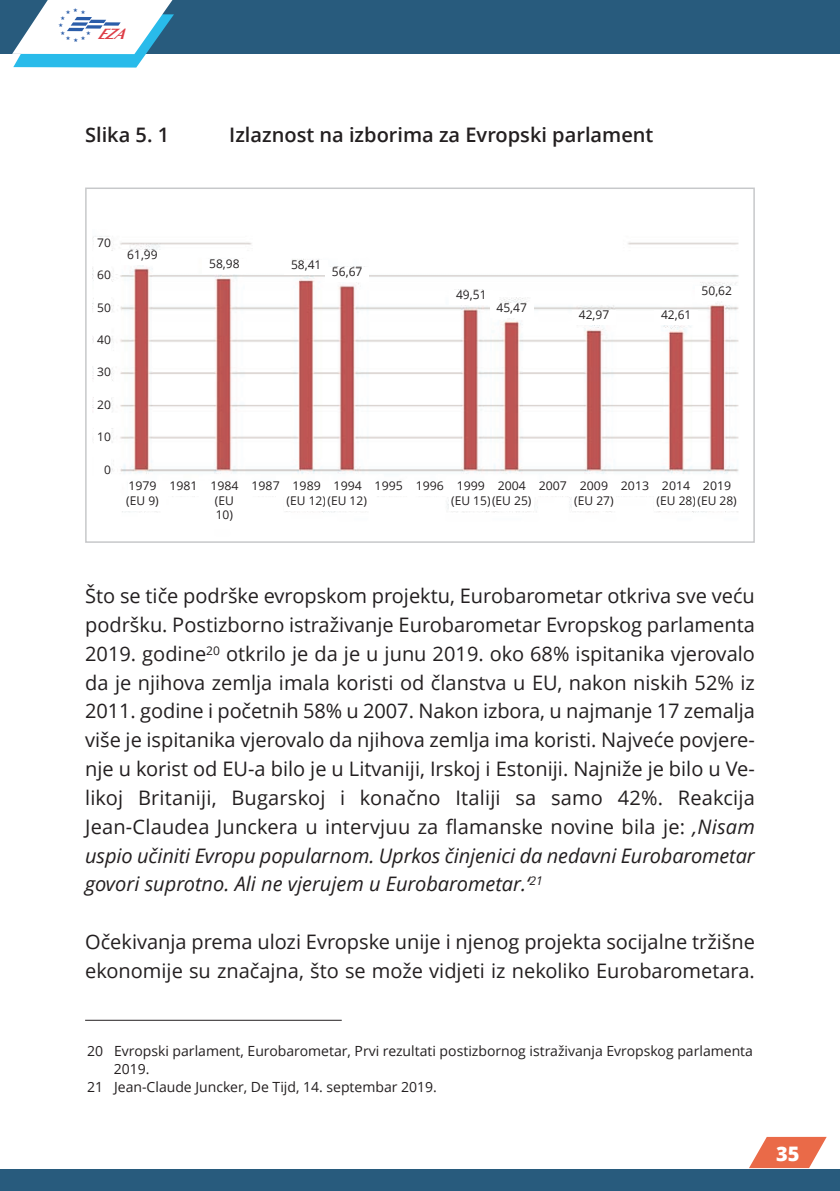
<style>
.page{position:relative;width:840px;height:1191px;background:#fff}
.page>*{position:absolute;margin:0;border:0;box-sizing:border-box;transform-origin:0 0}
.t1{font:20px/28.8px "Open Sans";color:#231f20;text-align:justify}
.t2{font:600 20px "Open Sans";color:#231f20}
.t3{font:800 20px "Open Sans";color:#fff}
.t4{font:italic 700 15.2px "Optima";color:#dd3c45}
.t5{font:14px/18px "Open Sans";color:#231f20}
.t6{font:12px "Open Sans";color:#231f20}
.t7{font:11.8px "Open Sans";color:#231f20}
.s1{font-style:italic}
</style>
<div class="page">
<div style="left:0;top:0;width:839px;height:54px;background:#285b7d"></div>
<div style="left:0;top:1169px;width:839px;height:22px;background:#285b7d"></div>
<svg style="left:749px;top:1136px;width:77px;height:32px"></svg>
<img style="left:93px;top:236px;width:646px;height:277px">
<div style="left:85px;top:187px;width:669px;height:356px;border:2px solid #c7c8ca"></div>
<div style="left:95px;top:238px;width:16px;height:261px;background:#fff"></div>
<div style="left:121px;top:250px;width:43px;height:14px;background:#fff"></div>
<div style="left:121px;top:496px;width:43px;height:14px;background:#fff"></div>
<div style="left:284px;top:496px;width:44px;height:14px;background:#fff"></div>
<div style="left:325px;top:496px;width:44px;height:14px;background:#fff"></div>
<div style="left:654px;top:496px;width:43px;height:14px;background:#fff"></div>
<div style="left:695px;top:496px;width:43px;height:14px;background:#fff"></div>
<div style="left:449px;top:496px;width:43px;height:14px;background:#fff"></div>
<div style="left:489px;top:496px;width:44px;height:14px;background:#fff"></div>
<div style="left:572px;top:496px;width:43px;height:14px;background:#fff"></div>
<div style="left:202px;top:496px;width:44px;height:32px;background:#fff"></div>
<div style="left:128px;top:481px;width:618px;height:15px;background:#fff"></div>
<div style="left:202px;top:259px;width:44px;height:15px;background:#fff"></div>
<div style="left:284px;top:260px;width:44px;height:14px;background:#fff"></div>
<div style="left:325px;top:267px;width:44px;height:15px;background:#fff"></div>
<div style="left:449px;top:290px;width:44px;height:15px;background:#fff"></div>
<div style="left:489px;top:303px;width:44px;height:14px;background:#fff"></div>
<div style="left:572px;top:310px;width:43px;height:15px;background:#fff"></div>
<div style="left:654px;top:310px;width:43px;height:15px;background:#fff"></div>
<div style="left:694px;top:286px;width:44px;height:14px;background:#fff"></div>
<hr style="left:85px;top:1019px;width:256px;height:1px;background:#231f20">
<svg style="left:12px;top:0;width:162px;height:68px"></svg>
<p class="t4" style="left:98px;top:25px;width:36px">EZA</p>
<p class="t2" style="left:85px;top:121px;width:85px">Slika 5. 1</p>
<p class="t2" style="left:229px;top:121px;width:425px">Izlaznost na izborima za Evropski parlament</p>
<p class="t7" style="left:97px;top:234px;width:15px">70</p>
<p class="t7" style="left:97px;top:267px;width:15px">60</p>
<p class="t7" style="left:97px;top:299px;width:15px">50</p>
<p class="t7" style="left:97px;top:331px;width:15px">40</p>
<p class="t7" style="left:97px;top:364px;width:15px">30</p>
<p class="t7" style="left:97px;top:396px;width:15px">20</p>
<p class="t7" style="left:97px;top:428px;width:15px">10</p>
<p class="t7" style="left:104px;top:461px;width:8px">0</p>
<p class="t6" style="left:127px;top:246px;width:32px">61,99</p>
<p class="t6" style="left:209px;top:255px;width:32px">58,98</p>
<p class="t6" style="left:291px;top:256px;width:32px">58,41</p>
<p class="t6" style="left:332px;top:263px;width:32px">56,67</p>
<p class="t6" style="left:456px;top:286px;width:32px">49,51</p>
<p class="t6" style="left:496px;top:299px;width:32px">45,47</p>
<p class="t6" style="left:578px;top:306px;width:32px">42,97</p>
<p class="t6" style="left:660px;top:306px;width:32px">42,61</p>
<p class="t6" style="left:701px;top:282px;width:32px">50,62</p>
<p class="t6" style="left:128px;top:477px;width:604px">1979 1981 1984 1987 1989 1994 1995 1996 1999 2004 2007 2009 2013 2014 2019</p>
<p class="t6" style="left:126px;top:492px;width:34px">(EU 9)</p>
<p class="t6" style="left:215px;top:492px;width:20px">(EU</p>
<p class="t6" style="left:286px;top:492px;width:82px">(EU 12)(EU 12)</p>
<p class="t6" style="left:451px;top:492px;width:82px">(EU 15)(EU 25)</p>
<p class="t6" style="left:574px;top:492px;width:41px">(EU 27)</p>
<p class="t6" style="left:656px;top:492px;width:82px">(EU 28)(EU 28)</p>
<p class="t6" style="left:216px;top:506px;width:19px">10)</p>
<p class="t1" style="left:85px;top:581px;width:671px">Što se tiče podrške evropskom projektu, Eurobarometar otkriva sve veću podršku. Postizborno istraživanje Eurobarometar Evropskog parlamenta 2019. godine<sup>20</sup> otkrilo je da je u junu 2019. oko 68% ispitanika vjerovalo da je njihova zemlja imala koristi od članstva u EU, nakon niskih 52% iz 2011. godine i početnih 58% u 2007. Nakon izbora, u najmanje 17 zemalja više je ispitanika vjerovalo da njihova zemlja ima koristi. Najveće povjere&shy;nje u korist od EU-a bilo je u Litvaniji, Irskoj i Estoniji. Najniže je bilo u Ve&shy;likoj Britaniji, Bugarskoj i konačno Italiji sa samo 42%. Reakcija Jean-Claudea Junckera u intervjuu za flamanske novine bila je: <span class="s1">‚Nisam uspio učiniti Evropu popularnom. Uprkos činjenici da nedavni Eurobarometar govori suprotno. Ali ne vjerujem u Eurobarometar.‘</span><sup>21</sup></p>
<p class="t1" style="left:85px;top:926px;width:671px">Očekivanja prema ulozi Evropske unije i njenog projekta socijalne tržišne ekonomije su značajna, što se može vidjeti iz nekoliko Eurobarometara.</p>
<p class="t5" style="left:114px;top:1042px;width:640px;text-indent:-27px">20 Evropski parlament, Eurobarometar, Prvi rezultati postizbornog istraživanja Evropskog parlamenta<br>2019.</p>
<p class="t5" style="left:87px;top:1078px;width:351px">21 Jean-Claude Juncker, De Tijd, 14. septembar 2019.</p>
<p class="t3" style="left:775px;top:1139px;width:25px">35</p>
</div>
